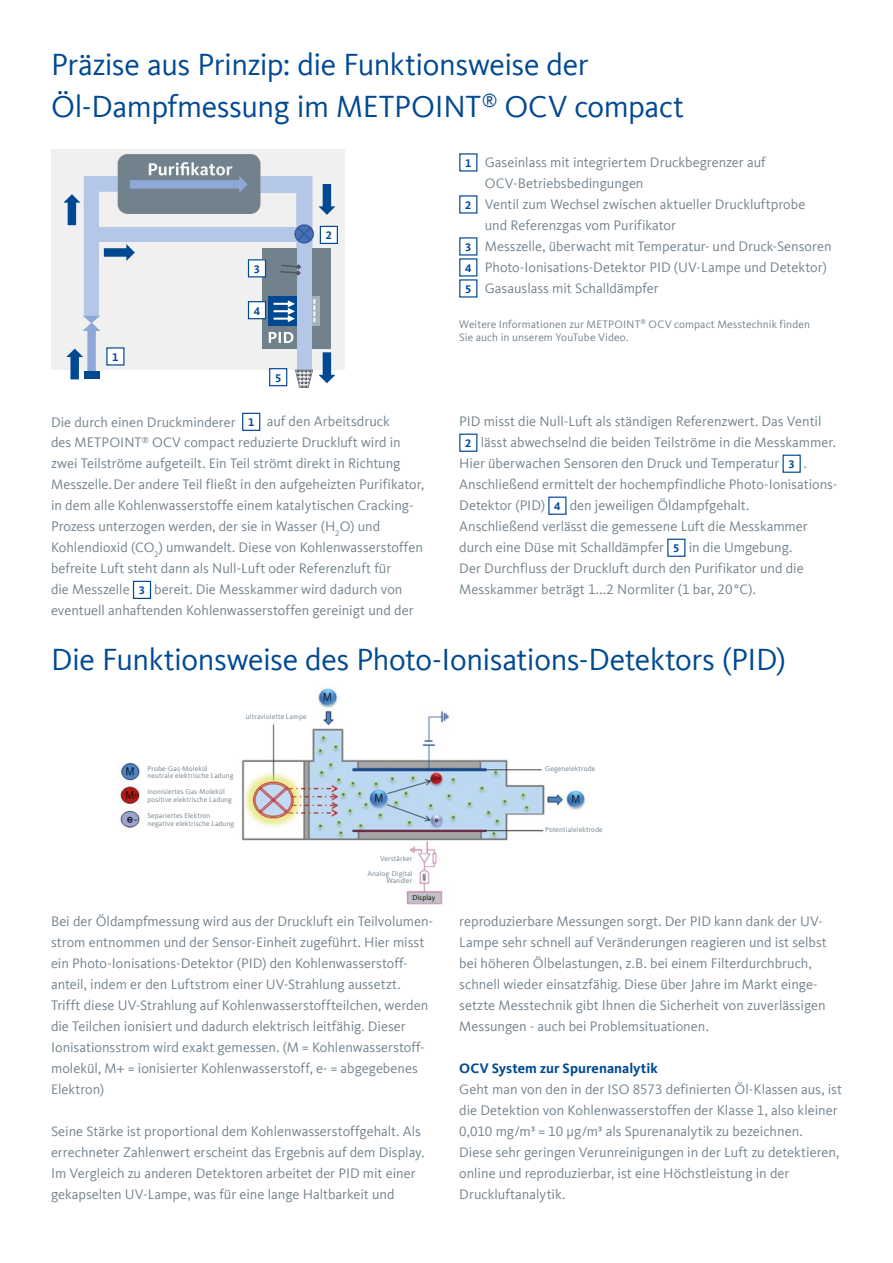
<style>
.page{position:relative;width:893px;height:1263px;background:#fff}
.page>*{position:absolute;margin:0;border:0;box-sizing:border-box;transform-origin:0 0}
.t1{font:31.5px/42px "Kievit Offc Pro";letter-spacing:-.015em;color:#004993}
.t2{font:700 18px "Kievit Offc Pro";color:#fff}
.t3{font:700 16.5px "Kievit Offc Pro";color:#fff}
.t4{font:14.25px/21px "Kievit Offc Pro";color:#73828d}
.t5{font:700 14.25px "Kievit Offc Pro";color:#004993}
.t6{font:700 11.4px "Kievit Offc Pro";color:#004993}
.t7{font:11.25px/13.5px "Kievit Offc Pro";letter-spacing:.01em;color:#73828d}
.t8{font:7.35px/7.8px "Kievit Offc Pro";letter-spacing:.01em;color:#73828d}
.t9{font:7.35px "Kievit Offc Pro";letter-spacing:.01em;color:#000}
.s1{font-weight:700;font-size:11.4px;color:#004993}
</style>
<div class="page">
<div style="left:51px;top:149px;width:293px;height:220px;background:#f0f0f0"></div>
<svg style="left:63px;top:154px;width:272px;height:234px"></svg>
<div style="left:242px;top:413px;width:18px;height:18px;border:1px solid #004993"></div>
<div style="left:133px;top:581px;width:18px;height:18px;border:1px solid #004993"></div>
<div style="left:459px;top:434px;width:18px;height:18px;border:1px solid #004993"></div>
<div style="left:782px;top:455px;width:19px;height:18px;border:1px solid #004993"></div>
<div style="left:548px;top:497px;width:18px;height:18px;border:1px solid #004993"></div>
<div style="left:667px;top:539px;width:18px;height:18px;border:1px solid #004993"></div>
<div style="left:320px;top:226px;width:17px;height:17px;background:#fff"></div>
<div style="left:320px;top:226px;width:18px;height:18px;border:1px solid #004993"></div>
<div style="left:107px;top:348px;width:17px;height:17px;background:#fff"></div>
<div style="left:248px;top:302px;width:17px;height:17px;background:#fff"></div>
<div style="left:248px;top:301px;width:18px;height:18px;border:1px solid #004993"></div>
<div style="left:270px;top:369px;width:17px;height:17px;background:#fff"></div>
<div style="left:269px;top:368px;width:18px;height:18px;border:1px solid #004993"></div>
<div style="left:248px;top:260px;width:17px;height:17px;background:#fff"></div>
<div style="left:248px;top:259px;width:18px;height:18px;border:1px solid #004993"></div>
<img style="left:241px;top:685px;width:346px;height:220px">
<img style="left:120px;top:762px;width:20px;height:66px">
<div style="left:545px;top:765px;width:73px;height:8px;background:#fff"></div>
<div style="left:246px;top:713px;width:61px;height:6px;background:#fff"></div>
<div style="left:545px;top:826px;width:98px;height:8px;background:#fff"></div>
<div style="left:372px;top:856px;width:40px;height:7px;background:#fff"></div>
<div style="left:362px;top:870px;width:50px;height:13px;background:#fff"></div>
<h1 class="t1" style="left:51px;top:43px;width:635px">Präzise aus Prinzip: die Funktionsweise der<br>Öl-Dampfmessung im METPOINT<sup>®</sup> OCV compact</h1>
<p class="t2" style="left:147px;top:158px;width:87px">Purifikator</p>
<p class="t6" style="left:112px;top:350px;width:8px">1</p>
<p class="t6" style="left:254px;top:262px;width:8px">3</p>
<p class="t6" style="left:254px;top:304px;width:8px">4</p>
<p class="t3" style="left:267px;top:328px;width:28px">PID</p>
<p class="t6" style="left:275px;top:371px;width:8px">5</p>
<p class="t6" style="left:326px;top:229px;width:8px">2</p>
<p class="t4" style="left:465px;top:152px;width:302px"><span class="s1">1</span> Gaseinlass mit integriertem Druckbegrenzer auf</p>
<p class="t4" style="left:485px;top:173px;width:160px">OCV-Betriebsbedingungen</p>
<p class="t4" style="left:465px;top:194px;width:342px"><span class="s1">2</span> Ventil zum Wechsel zwischen aktueller Druckluftprobe</p>
<p class="t4" style="left:485px;top:215px;width:193px">und Referenzgas vom Purifikator</p>
<p class="t4" style="left:465px;top:236px;width:368px"><span class="s1">3</span> Messzelle, überwacht mit Temperatur- und Druck-Sensoren</p>
<p class="t4" style="left:465px;top:257px;width:363px"><span class="s1">4</span> Photo-Ionisations-Detektor PID (UV-Lampe und Detektor)</p>
<p class="t4" style="left:465px;top:278px;width:195px"><span class="s1">5</span> Gasauslass mit Schalldämpfer</p>
<p class="t7" style="left:459px;top:317px;width:352px">Weitere Informationen zur METPOINT<sup>®</sup> OCV compact Messtechnik finden<br>Sie auch in unserem YouTube Video.</p>
<p class="t4" style="left:51px;top:411px;width:375px">Die durch einen Druckminderer <span class="s1">1</span> auf den Arbeitsdruck<br>des METPOINT<sup>®</sup> OCV compact reduzierte Druckluft wird in zwei Teilströme aufgeteilt. Ein Teil strömt direkt in Richtung Messzelle.Der andere Teil fließt in den aufgeheizten Purifikator, in dem alle Kohlenwasserstoffe einem katalytischen Cracking-Prozess unterzogen werden, der sie in Wasser (H<sub>2</sub>O) und Kohlendioxid (CO<sub>2</sub>) umwandelt. Diese von Kohlenwasserstoffen befreite Luft steht dann als Null-Luft oder Referenzluft für<br>die Messzelle <span class="s1">3</span> bereit. Die Messkammer wird dadurch von eventuell anhaftenden Kohlenwasserstoffen gereinigt und der</p>
<p class="t4" style="left:459px;top:411px;width:364px">PID misst die Null-Luft als ständigen Referenzwert. Das Ventil</p>
<p class="t4" style="left:465px;top:432px;width:372px"><span class="s1">2</span> lässt abwechselnd die beiden Teilströme in die Messkammer.</p>
<p class="t4" style="left:459px;top:453px;width:349px">Hier überwachen Sensoren den Druck und Temperatur <span class="s1">3</span> .</p>
<p class="t4" style="left:459px;top:474px;width:380px">Anschließend ermittelt der hochempfindliche Photo-Ionisations-</p>
<p class="t4" style="left:459px;top:495px;width:292px">Detektor (PID) <span class="s1">4</span> den jeweiligen Öldampfgehalt.</p>
<p class="t4" style="left:459px;top:516px;width:350px">Anschließend verlässt die gemessene Luft die Messkammer</p>
<p class="t4" style="left:459px;top:537px;width:334px">durch eine Düse mit Schalldämpfer <span class="s1">5</span> in die Umgebung.</p>
<p class="t4" style="left:459px;top:558px;width:346px">Der Durchfluss der Druckluft durch den Purifikator und die</p>
<p class="t4" style="left:459px;top:579px;width:298px">Messkammer beträgt 1...2 Normliter (1 bar, 20°C).</p>
<h1 class="t1" style="left:51px;top:638px;width:736px">Die Funktionsweise des Photo-Ionisations-Detektors (PID)</h1>
<p class="t8" style="left:246px;top:713px;width:62px">ultraviolette Lampe</p>
<p class="t8" style="left:147px;top:764px;width:88px">Probe-Gas-Molekül neutrale elektrische Ladung</p>
<p class="t8" style="left:147px;top:788px;width:86px">inonisiertes Gas-Molekül positive elektrische Ladung</p>
<p class="t8" style="left:147px;top:811px;width:88px">Separiertes Elektron negative elektrische Ladung</p>
<p class="t8" style="left:367px;top:852px;width:46px;line-height:14.5px;text-align:right">Verstärker<br>Analog-Digital</p>
<p class="t8" style="left:386px;top:877px;width:27px">Wandler</p>
<p class="t9" style="left:412px;top:893px;width:24px">Display</p>
<p class="t4" style="left:51px;top:911px;width:384px">Bei der Öldampfmessung wird aus der Druckluft ein Teilvolumen&shy;strom entnommen und der Sensor-Einheit zugeführt. Hier misst ein Photo-Ionisations-Detektor (PID) den Kohlenwasserstoff&shy;anteil, indem er den Luftstrom einer UV-Strahlung aussetzt.<br>Trifft diese UV-Strahlung auf Kohlenwasserstoffteilchen, werden die Teilchen ionisiert und dadurch elektrisch leitfähig. Dieser Ionisationsstrom wird exakt gemessen. (M = Kohlenwasserstoff&shy;molekül, M+ = ionisierter Kohlenwasserstoff, e- = abgegebenes Elektron)</p>
<p class="t4" style="left:51px;top:1121px;width:375px">Seine Stärke ist proportional dem Kohlenwasserstoffgehalt. Als errechneter Zahlenwert erscheint das Ergebnis auf dem Display.<br>Im Vergleich zu anderen Detektoren arbeitet der PID mit einer gekapselten UV-Lampe, was für eine lange Haltbarkeit und</p>
<p class="t8" style="left:545px;top:764px;width:52px">Gegenelektrode</p>
<p class="t8" style="left:545px;top:825px;width:59px">Potentialelektrode</p>
<p class="t4" style="left:459px;top:911px;width:369px">reproduzierbare Messungen sorgt. Der PID kann dank der UV-Lampe sehr schnell auf Veränderungen reagieren und ist selbst bei höheren Ölbelastungen, z.B. bei einem Filterdurchbruch, schnell wieder einsatzfähig. Diese über Jahre im Markt einge&shy;setzte Messtechnik gibt Ihnen die Sicherheit von zuverlässigen Messungen - auch bei Problemsituationen.</p>
<p class="t5" style="left:459px;top:1060px;width:200px">OCV System zur Spurenanalytik</p>
<p class="t4" style="left:459px;top:1079px;width:384px">Geht man von den in der ISO 8573 definierten Öl-Klassen aus, ist die Detektion von Kohlenwasserstoffen der Klasse 1, also kleiner 0,010 mg/m³ = 10 µg/m³ als Spurenanalytik zu bezeichnen.<br>Diese sehr geringen Verunreinigungen in der Luft zu detektieren, online und reproduzierbar, ist eine Höchstleistung in der Druckluftanalytik.</p>
</div>
